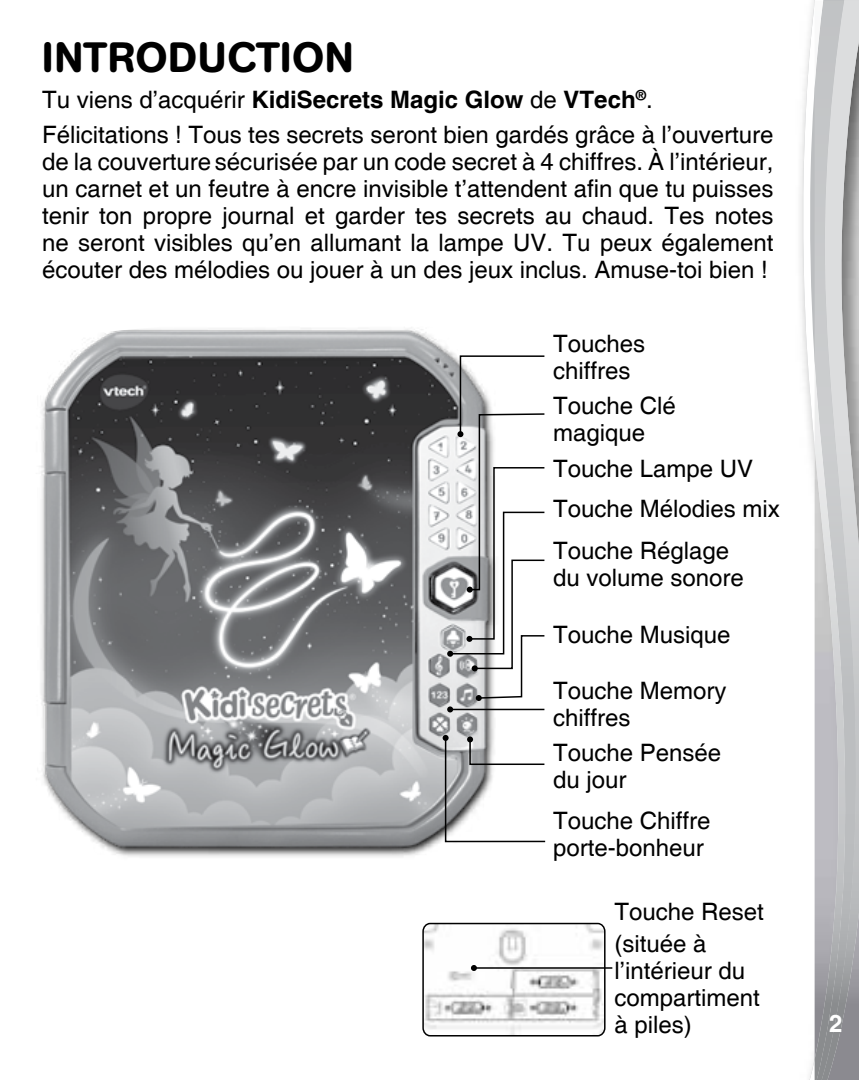
<style>
.page{position:relative;width:859px;height:1080px;background:#fff}
.page>*{position:absolute;margin:0;border:0;box-sizing:border-box;transform-origin:0 0}
.t1{font:500 42px "AG Book Rounded";letter-spacing:.02em;color:#000}
.t2{font:24px/27px "Helvetica";color:#000}
.t3{font:700 24px "Helvetica";color:#fff}
.s1{font-weight:700}
</style>
<div class="page">
<svg style="left:802px;top:0;width:13px;height:1080px"></svg>
<img style="left:858px;top:3px;width:1px;height:1077px">
<img style="left:848px;top:3px;width:10px;height:1077px">
<svg style="left:823px;top:0;width:36px;height:3px"></svg>
<img style="left:815px;top:1px;width:33px;height:1079px">
<img style="left:41px;top:328px;width:454px;height:529px">
<svg style="left:443px;top:735px;width:103px;height:108px"></svg>
<svg style="left:447px;top:355px;width:98px;height:357px"></svg>
<img style="left:425px;top:924px;width:180px;height:110px">
<div style="left:422px;top:923px;width:183px;height:114px;border:2px solid #000;border-radius:8px"></div>
<hr style="left:474px;top:967px;width:138px;height:2px;background:#000">
<svg style="left:471px;top:965px;width:6px;height:6px"></svg>
<h1 class="t1" style="left:42px;top:33px;width:313px">INTRODUCTION</h1>
<p class="t2" style="left:42px;top:83px;width:733px;line-height:35.4px">Tu viens d’acquérir <span class="s1">KidiSecrets Magic Glow</span> de <span class="s1">VTech</span><sup>®</sup>.<br>Félicitations ! Tous tes secrets seront bien gardés grâce à l’ouverture</p>
<p class="t2" style="left:42px;top:149px;width:733px;text-align:justify">de la couverture sécurisée par un code secret à 4 chiffres. À l’intérieur, un carnet et un feutre à encre invisible t’attendent afin que tu puisses tenir ton propre journal et garder tes secrets au chaud. Tes notes ne seront visibles qu’en allumant la lampe UV. Tu peux également écouter des mélodies ou jouer à un des jeux inclus. Amuse-toi bien !</p>
<p class="t2" style="left:553px;top:331px;width:94px">Touches chiffres</p>
<p class="t2" style="left:553px;top:393px;width:124px">Touche Clé magique</p>
<p class="t2" style="left:553px;top:456px;width:202px">Touche Lampe UV</p>
<p class="t2" style="left:553px;top:496px;width:228px">Touche Mélodies mix</p>
<p class="t2" style="left:553px;top:538px;width:192px">Touche Réglage du volume sonore</p>
<p class="t2" style="left:553px;top:622px;width:179px">Touche Musique</p>
<p class="t2" style="left:553px;top:678px;width:175px">Touche Memory chiffres</p>
<p class="t2" style="left:553px;top:740px;width:170px">Touche Pensée du jour</p>
<p class="t2" style="left:553px;top:808px;width:159px">Touche Chiffre porte-bonheur</p>
<p class="t2" style="left:614px;top:896px;width:151px;line-height:32.4px">Touche Reset (située à</p>
<p class="t2" style="left:614px;top:958px;width:147px">l’intérieur du compartiment à piles)</p>
<p class="t3" style="left:829px;top:1008px;width:15px">2</p>
</div>
